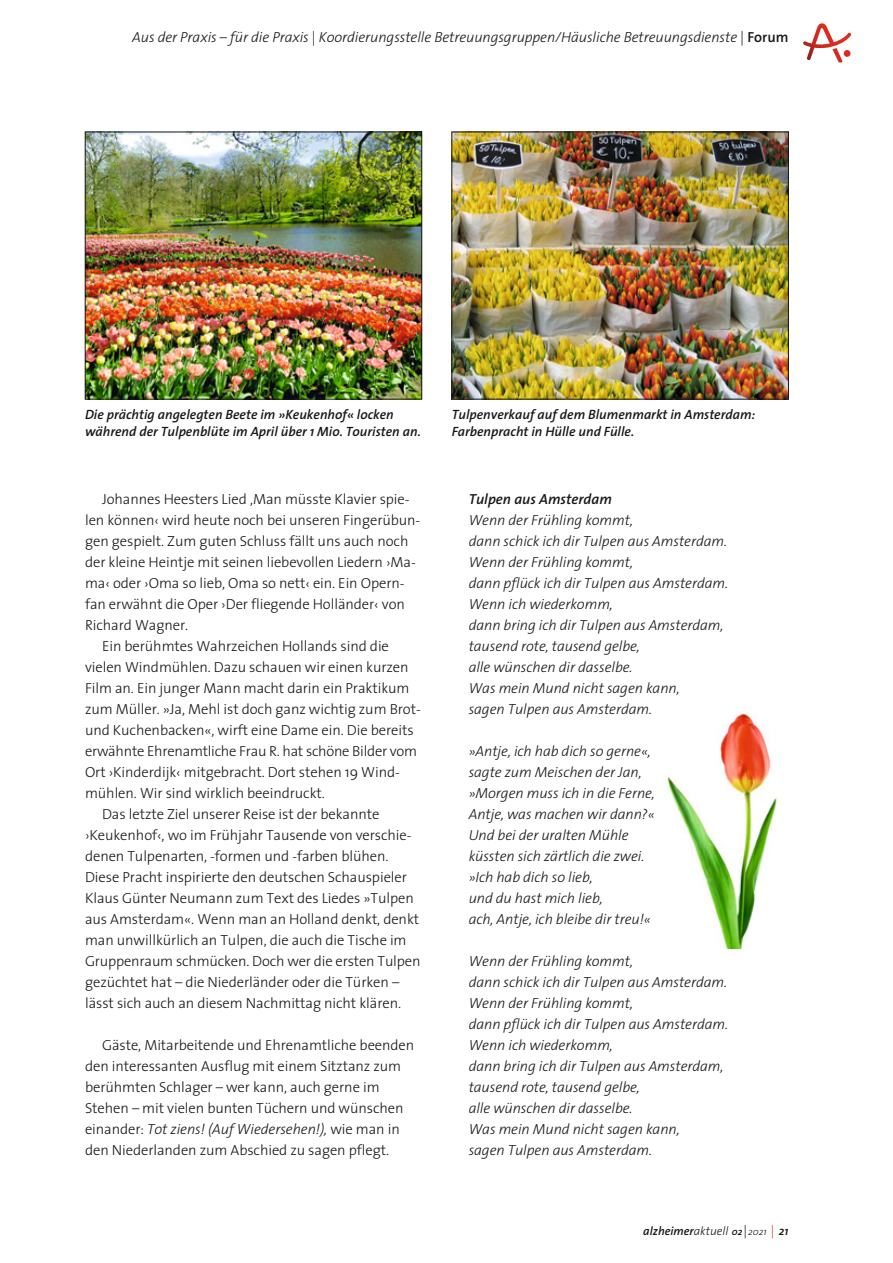
<style>
.page{position:relative;width:893px;height:1263px;background:#fff}
.page>*{position:absolute;margin:0;border:0;box-sizing:border-box;transform-origin:0 0}
.t1{font:300 14.7px/21px "The Sans";letter-spacing:-.005em;color:#151616}
.t2{font:italic 300 14.7px/21px "The Sans";letter-spacing:-.005em;color:#151616}
.t3{font:italic 600 14.7px "The Sans";color:#151616}
.t4{font:italic 600 13.5px/16.5px "The Sans";color:#151616}
.t5{font:italic 600 12px "The Sans";color:#151616}
.s1{font-style:normal}
.s2{font-weight:600;font-style:normal}
.s3{font-style:italic}
.s4{font-weight:300}
.s5{font-size:9.9px}
.s6{font-weight:300;font-style:normal;font-size:13.5px}
.s7{font-weight:300;font-size:9.9px}
.s8{font-weight:300;font-style:normal;font-size:13.5px;color:#df2c1f}
</style>
<div class="page">
<img style="left:666px;top:713px;width:111px;height:235px">
<svg style="left:803px;top:23px;width:48px;height:40px"></svg>
<img style="left:87px;top:134px;width:333px;height:263px">
<div style="left:85px;top:132px;width:337px;height:267px;border:1px solid #151616"></div>
<img style="left:454px;top:134px;width:333px;height:263px">
<div style="left:452px;top:132px;width:337px;height:267px;border:1px solid #151616"></div>
<p class="t2" style="left:132px;top:28px;width:658px">Aus der Praxis – für die Praxis <span class="s1">|</span> Koordierungsstelle Betreuungsgruppen/Häusliche Betreuungsdienste | <span class="s2">Forum</span></p>
<p class="t4" style="left:85px;top:408px;width:337px">Die prächtig angelegten Beete im »Keukenhof« locken während der Tulpenblüte im April über 1 Mio. Touristen an.</p>
<p class="t4" style="left:452px;top:408px;width:305px">Tulpenverkauf auf dem Blumenmarkt in Amsterdam:<br>Farbenpracht in Hülle und Fülle.</p>
<p class="t1" style="left:102px;top:490px;width:309px">Johannes Heesters Lied ‚Man müsste Klavier spie -</p>
<p class="t1" style="left:85px;top:511px;width:337px">len können‹ wird heute noch bei unseren Fingerübun -</p>
<p class="t1" style="left:85px;top:532px;width:325px">gen gespielt. Zum guten Schluss fällt uns auch noch</p>
<p class="t1" style="left:85px;top:553px;width:332px">der kleine Heintje mit seinen liebevollen Liedern ›Ma -</p>
<p class="t1" style="left:85px;top:574px;width:321px">ma‹ oder ›Oma so lieb, Oma so nett‹ ein. Ein Opern-</p>
<p class="t1" style="left:85px;top:595px;width:321px">fan erwähnt die Oper ›Der fliegende Holländer‹ von</p>
<p class="t1" style="left:85px;top:616px;width:105px">Richard Wagner.</p>
<p class="t1" style="left:102px;top:637px;width:288px">Ein berühmtes Wahrzeichen Hollands sind die</p>
<p class="t1" style="left:85px;top:658px;width:325px">vielen Windmühlen. Dazu schauen wir einen kurzen</p>
<p class="t1" style="left:85px;top:679px;width:326px">Film an. Ein junger Mann macht darin ein Praktikum</p>
<p class="t1" style="left:85px;top:700px;width:337px">zum Müller. »Ja, Mehl ist doch ganz wichtig zum Brot-</p>
<p class="t1" style="left:85px;top:721px;width:330px">und Kuchenbacken«, wirft eine Dame ein. Die bereits</p>
<p class="t1" style="left:85px;top:742px;width:334px">erwähnte Ehrenamtliche Frau R. hat schöne Bilder vom</p>
<p class="t1" style="left:85px;top:763px;width:316px">Ort ›Kinderdijk‹ mitgebracht. Dort stehen 19 Wind -</p>
<p class="t1" style="left:85px;top:784px;width:241px">mühlen. Wir sind wirklich beeindruckt.</p>
<p class="t1" style="left:102px;top:805px;width:279px">Das letzte Ziel unserer Reise ist der bekannte</p>
<p class="t1" style="left:85px;top:826px;width:328px">›Keukenhof‹, wo im Frühjahr Tausende von verschie -</p>
<p class="t1" style="left:85px;top:847px;width:305px">denen Tulpenarten, -formen und -farben blühen.</p>
<p class="t1" style="left:85px;top:868px;width:323px">Diese Pracht inspirierte den deutschen Schauspieler</p>
<p class="t1" style="left:85px;top:889px;width:330px">Klaus Günter Neumann zum Text des Liedes »Tulpen</p>
<p class="t1" style="left:85px;top:910px;width:336px">aus Amsterdam«. Wenn man an Holland denkt, denkt</p>
<p class="t1" style="left:85px;top:931px;width:323px">man unwillkürlich an Tulpen, die auch die Tische im</p>
<p class="t1" style="left:85px;top:952px;width:337px">Gruppenraum schmücken. Doch wer die ersten Tul pen</p>
<p class="t1" style="left:85px;top:973px;width:316px">gezüchtet hat – die Niederländer oder die Türken –</p>
<p class="t1" style="left:85px;top:994px;width:318px">lässt sich auch an diesem Nachmittag nicht klären.</p>
<p class="t1" style="left:85px;top:1036px;width:331px;text-indent:17px">Gäste, Mitarbeitende und Ehrenamtliche beenden den interessanten Ausflug mit einem Sitztanz zum berühmten Schlager – wer kann, auch gerne im Stehen – mit vielen bunten Tü chern und wünschen einander: <span class="s3">Tot ziens! (Auf Wiedersehen!),</span> wie man in den Niederlanden zum Ab schied zu sagen pflegt.</p>
<p class="t3" style="left:469px;top:493px;width:145px">Tulpen aus Amsterdam</p>
<p class="t2" style="left:469px;top:511px;width:261px">Wenn der Frühling kommt,<br>dann schick ich dir Tulpen aus Amsterdam.<br>Wenn der Frühling kommt,<br>dann pflück ich dir Tulpen aus Amsterdam.<br>Wenn ich wiederkomm,<br>dann bring ich dir Tulpen aus Amsterdam, tausend rote, tausend gelbe,<br>alle wünschen dir dasselbe.<br>Was mein Mund nicht sagen kann,<br>sagen Tulpen aus Amsterdam.</p>
<p class="t2" style="left:469px;top:742px;width:188px">»Antje, ich hab dich so gerne«, sagte zum Meischen der Jan, »Morgen muss ich in die Ferne,<br>Antje, was machen wir dann?«<br>Und bei der uralten Mühle küssten sich zärtlich die zwei. »Ich hab dich so lieb,<br>und du hast mich lieb,<br>ach, Antje, ich bleibe dir treu!«</p>
<p class="t2" style="left:469px;top:952px;width:261px">Wenn der Frühling kommt,<br>dann schick ich dir Tulpen aus Amsterdam.<br>Wenn der Frühling kommt,<br>dann pflück ich dir Tulpen aus Amsterdam.<br>Wenn ich wiederkomm,<br>dann bring ich dir Tulpen aus Amsterdam, tausend rote, tausend gelbe,<br>alle wünschen dir dasselbe.<br>Was mein Mund nicht sagen kann,<br>sagen Tulpen aus Amsterdam.</p>
<p class="t5" style="left:643px;top:1226px;width:147px">alzheimer<span class="s4">aktuell</span> <span class="s5">02</span> <span class="s6">|</span><span class="s7">2021</span> <span class="s8">|</span> 21</p>
</div>
